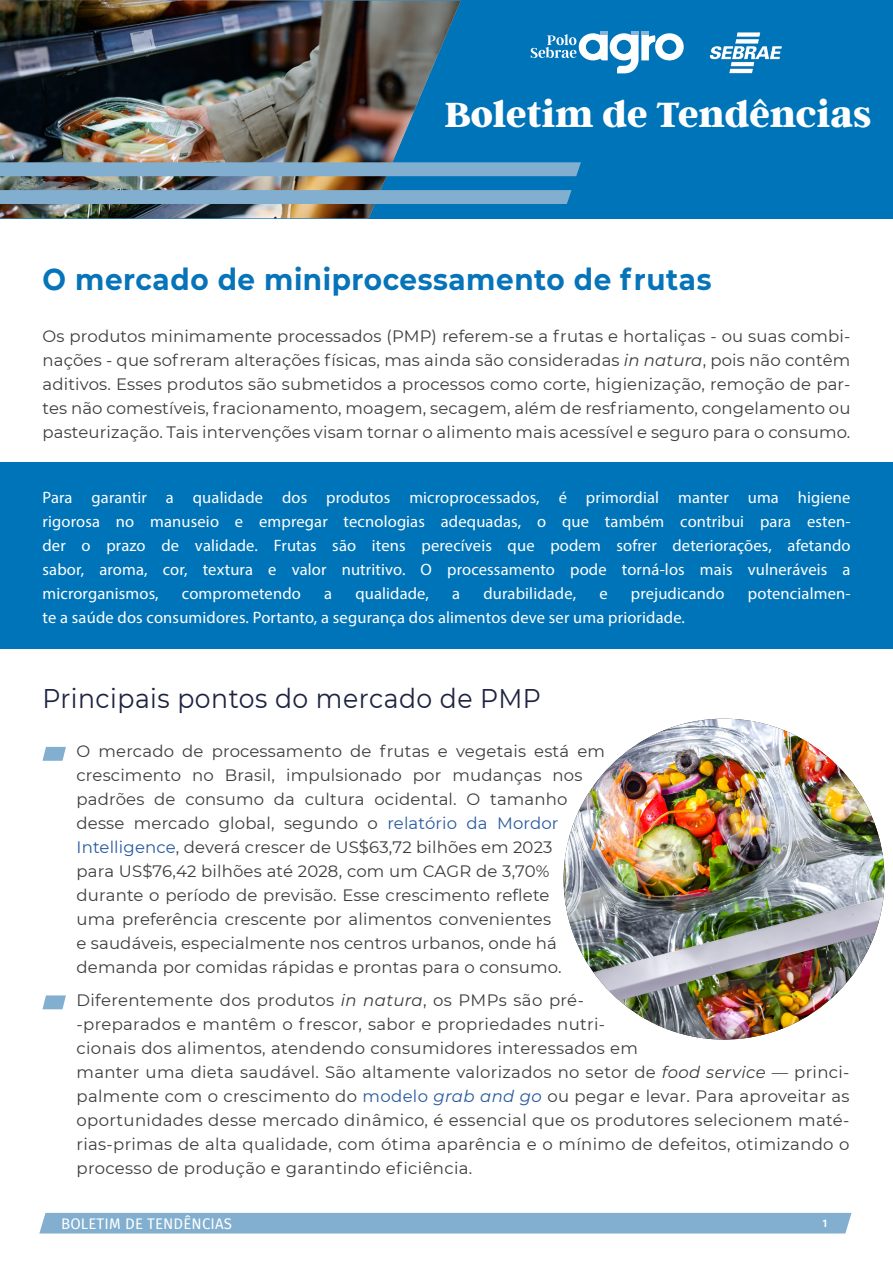
<style>
.page{position:relative;width:893px;height:1263px;background:#fff}
.page>*{position:absolute;margin:0;border:0;box-sizing:border-box;transform-origin:0 0}
.t1{font:800 39px "Argent CF";letter-spacing:-.005em;color:#fff}
.Título_pg_1{font:700 30px "Montserrat";letter-spacing:.02em;color:#0774b9;scale:.93 1}
.Subtítulo_pg_1{font:27px "Montserrat";letter-spacing:.02em;color:#1d2341;scale:.93 1}
.Corpo11pt{font:16.5px/24px "Montserrat";letter-spacing:.01em;color:#3c3c3c}
.Corpo11pt-2{font:16.5px/24px "Myriad Pro";letter-spacing:.01em;color:#fff;text-align:justify}
.t2{font:15px "Fira Sans";letter-spacing:.01em;color:#fff}
.t3{font:700 10.5px "Roboto";color:#fff}
.s1{font-style:italic}
.s2{color:#285aa0}
.s3{font-style:italic;color:#285aa0}
</style>
<div class="page">
<div style="left:39px;top:1213px;width:812px;height:20px;background:#82afcf"></div>
<div style="left:0;top:0;width:893px;height:218px;background:#0074b9"></div>
<img style="left:0;top:0;width:461px;height:218px">
<div style="left:0;top:190px;width:572px;height:14px;background:#82afcf"></div>
<svg style="left:0;top:162px;width:581px;height:14px;background:#80adcc"></svg>
<img style="left:709px;top:32px;width:73px;height:42px">
<svg style="left:531px;top:32px;width:153px;height:41px"></svg>
<div style="left:1px;top:462px;width:892px;height:186px;background:#0074b9"></div>
<svg style="left:43px;top:747px;width:23px;height:14px"></svg>
<svg style="left:43px;top:995px;width:23px;height:14px"></svg>
<img style="left:564px;top:719px;width:320px;height:320px;border-radius:160px">
<h1 class="t1" style="left:444px;top:92px;width:429px">Boletim de Tendências</h1>
<p class="Título_pg_1" style="left:43px;top:258px;width:721px">O mercado de miniprocessamento de frutas</p>
<p class="Corpo11pt" style="left:43px;top:323px;width:809px;text-align:justify">Os produtos minimamente processados (PMP) referem-se a frutas e hortaliças - ou suas combi&shy;nações - que sofreram alterações físicas, mas ainda são consideradas <span class="s1">in natura</span>, pois não contêm aditivos. Esses produtos são submetidos a processos como corte, higienização, remoção de par&shy;tes não comestíveis, fracionamento, moagem, secagem, além de resfriamento, congelamento ou pasteurização. Tais intervenções visam tornar o alimento mais acessível e seguro para o consumo.</p>
<p class="Corpo11pt-2" style="left:43px;top:486px;width:809px">Para garantir a qualidade dos produtos microprocessados, é primordial manter uma higiene rigorosa no manuseio e empregar tecnologias adequadas, o que também contribui para esten&shy;der o prazo de validade. Frutas são itens perecíveis que podem sofrer deteriorações, afetando sabor, aroma, cor, textura e valor nutritivo. O processamento pode torná-los mais vulneráveis a microrganismos,</p>
<p class="Corpo11pt-2" style="left:182px;top:582px;width:120px">comprometendo</p>
<p class="Corpo11pt-2" style="left:324px;top:582px;width:9px">a</p>
<p class="Corpo11pt-2" style="left:355px;top:582px;width:75px">qualidade,</p>
<p class="Corpo11pt-2" style="left:452px;top:582px;width:9px">a</p>
<p class="Corpo11pt-2" style="left:483px;top:582px;width:94px">durabilidade,</p>
<p class="Corpo11pt-2" style="left:599px;top:582px;width:10px">e</p>
<p class="Corpo11pt-2" style="left:631px;top:582px;width:95px">prejudicando</p>
<p class="Corpo11pt-2" style="left:748px;top:582px;width:104px">potencialmen-</p>
<p class="Corpo11pt-2" style="left:43px;top:606px;width:644px">te a saúde dos consumidores. Portanto, a segurança dos alimentos deve ser uma prioridade.</p>
<p class="Subtítulo_pg_1" style="left:43px;top:680px;width:537px">Principais pontos do mercado de PMP</p>
<p class="Corpo11pt" style="left:77px;top:739px;width:530px">O mercado de processamento de frutas e vegetais está em crescimento no Brasil, impulsionado por mudanças nos padrões de consumo da cultura ocidental. O tamanho desse mercado global, segundo o <span class="s2">relatório da Mordor Intelligence</span>, deverá crescer de US$63,72 bilhões em 2023<br>para US$76,42 bilhões até 2028, com um CAGR de 3,70% durante o período de previsão. Esse crescimento reflete<br>uma preferência crescente por alimentos convenientes<br>e saudáveis, especialmente nos centros urbanos, onde há demanda por comidas rápidas e prontas para o consumo.</p>
<p class="Corpo11pt" style="left:77px;top:987px;width:775px">Diferentemente dos produtos <span class="s1">in natura</span>, os PMPs são pré-<br>-preparados e mantêm o frescor, sabor e propriedades nutri-<br>cionais dos alimentos, atendendo consumidores interessados em<br>manter uma dieta saudável. São altamente valorizados no setor de <span class="s1">food service</span> — princi&shy;palmente com o crescimento do <span class="s2">modelo</span> <span class="s3">grab and go</span> ou pegar e levar. Para aproveitar as oportunidades desse mercado dinâmico, é essencial que os produtores selecionem maté&shy;rias-primas de alta qualidade, com ótima aparência e o mínimo de defeitos, otimizando o processo de produção e garantindo eficiência.</p>
<p class="t2" style="left:61px;top:1213px;width:173px">BOLETIM DE TENDÊNCIAS</p>
<p class="t3" style="left:822px;top:1216px;width:8px">1</p>
</div>
